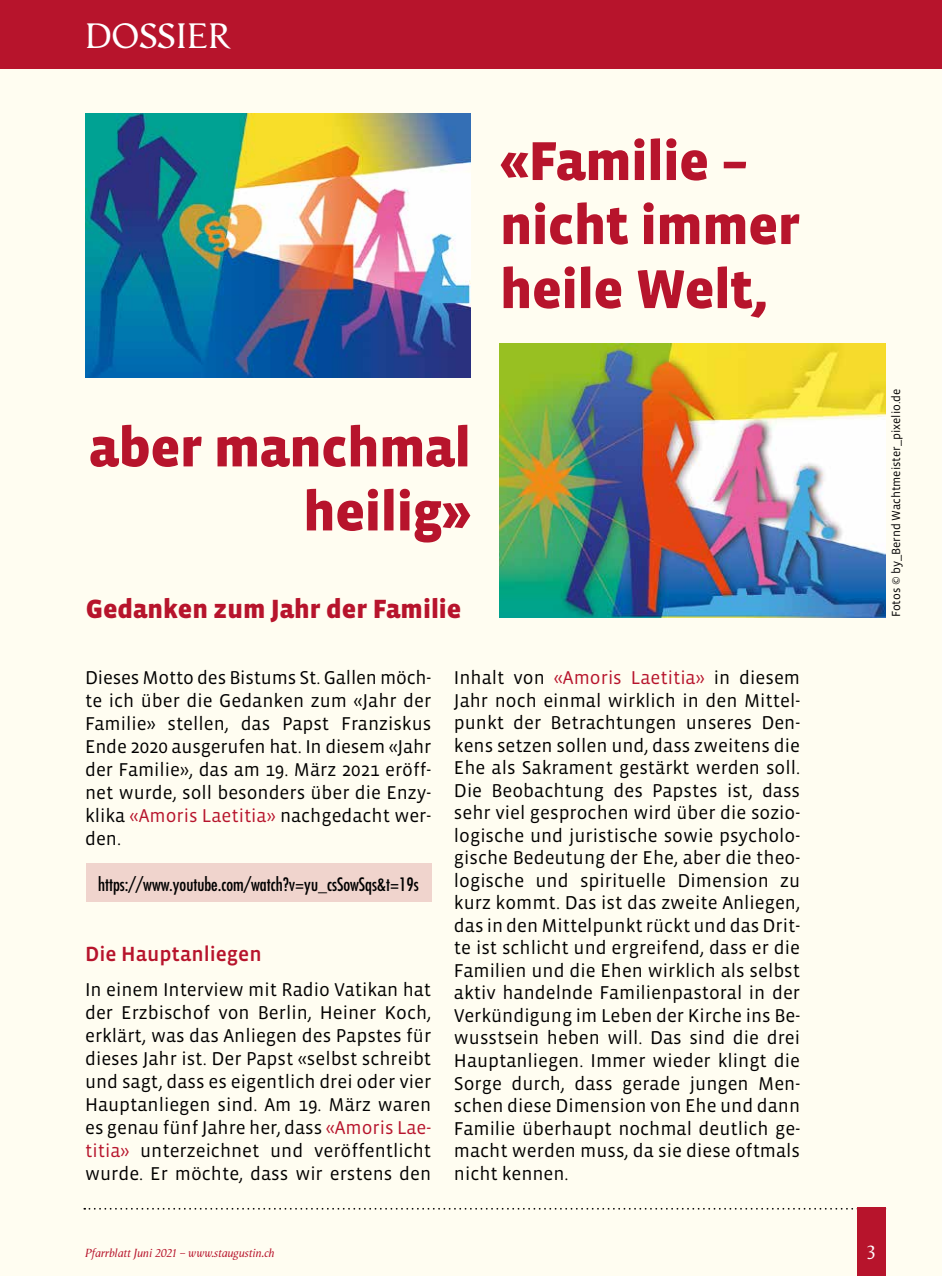
<style>
.page{position:relative;width:942px;height:1276px;background:#fff}
.page>*{position:absolute;margin:0;border:0;box-sizing:border-box;transform-origin:0 0}
.t1{font:900 56px/64px "Vista Sans";letter-spacing:-.01em;color:#b7142c}
.t2{font:36px "Vega";color:#fff}
.t3{font:900 27px "Vista Sans";color:#b7142c}
.t4{font:21px "Vista Sans Med";color:#b7142c}
.t5{font:20px "Vega";color:#fff}
.t6{font:19px/22.6px "Vista Sans";color:#000;text-align:justify}
.t7{font:condensed 18px "Futura";color:#000}
.t8{font:12px "Vista Sans";color:#000}
.t9{font:italic 12px "Vega";color:#b7142c}
.s1{color:#b7142c}
</style>
<div class="page">
<div style="left:0;top:0;width:941px;height:1276px;background:#fffdf1"></div>
<svg style="left:84px;top:1208px;width:802px;height:1px"></svg>
<div style="left:856px;top:1208px;width:28px;height:68px;background:#b7142c"></div>
<div style="left:0;top:0;width:941px;height:68px;background:#b7142c"></div>
<div style="left:86px;top:863px;width:345px;height:39px;background:#f0d4cd"></div>
<img style="left:86px;top:113px;width:385px;height:264px">
<img style="left:500px;top:344px;width:384px;height:273px">
<h2 class="t2" style="left:85px;top:15px;width:147px">DOSSIER</h2>
<h1 class="t1" style="left:500px;top:130px;width:301px">«Familie – nicht immer heile Welt,</h1>
<h1 class="t1" style="left:89px;top:417px;width:383px;text-align:right">aber manchmal heilig»</h1>
<h3 class="t3" style="left:86px;top:595px;width:377px">Gedanken zum Jahr der Familie</h3>
<p class="t6" style="left:85px;top:666px;width:347px">Dieses Motto des Bistums St. Gallen möch&shy;te ich über die Gedanken zum «Jahr der Familie» stellen, das Papst Franziskus Ende 2020 ausgerufen hat. In diesem «Jahr der Familie», das am 19. März 2021 eröff&shy;net wurde, soll besonders über die Enzy&shy;klika <span class="s1">«Amoris Laetitia»</span> nachgedacht wer&shy;den.</p>
<p class="t7" style="left:98px;top:873px;width:322px">https://www.youtube.com/watch?v=yu_csSowSqs&amp;t=19s</p>
<p class="t4" style="left:85px;top:943px;width:178px">Die Hauptanliegen</p>
<p class="t6" style="left:85px;top:978px;width:347px">In einem Interview mit Radio Vatikan hat der Erzbischof von Berlin, Heiner Koch, erklärt, was das Anliegen des Papstes für dieses Jahr ist. Der Papst «selbst schreibt und sagt, dass es eigentlich drei oder vier Hauptanliegen sind. Am 19. März waren es genau fünf Jahre her, dass <span class="s1">«Amoris Lae&shy;titia»</span> unterzeichnet und veröffentlicht wurde. Er möchte, dass wir erstens den</p>
<p class="t6" style="left:454px;top:667px;width:347px">Inhalt von <span class="s1">«Amoris Laetitia»</span> in diesem Jahr noch einmal wirklich in den Mittel&shy;punkt der Betrachtungen unseres Den&shy;kens setzen sollen und, dass zweitens die Ehe als Sakrament gestärkt werden soll.<br>Die Beobachtung des Papstes ist, dass sehr viel gesprochen wird über die sozio&shy;logische und juristische sowie psycholo&shy;gische Bedeutung der Ehe, aber die theo&shy;logische und spirituelle Dimension zu kurz kommt. Das ist das zweite Anliegen, das in den Mittelpunkt rückt und das Drit&shy;te ist schlicht und ergreifend, dass er die Familien und die Ehen wirklich als selbst aktiv handelnde Familienpastoral in der Verkündigung im Leben der Kirche ins Be&shy;wusstsein heben will. Das sind die drei Hauptanliegen. Immer wieder klingt die Sorge durch, dass gerade jungen Men&shy;schen diese Dimension von Ehe und dann Familie überhaupt nochmal deutlich ge&shy;macht werden muss, da sie diese oftmals nicht kennen.</p>
<p class="t9" style="left:85px;top:1245px;width:191px">Pfarrblatt Juni 2021 – www.staugustin.ch</p>
<p class="t8" style="left:889px;top:617px;width:231px;rotate:-90deg">Fotos © by_Bernd Wachtmeister_pixelio.de</p>
<p class="t5" style="left:865px;top:1240px;width:15px">#</p>
<p class="t5" style="left:865px;top:1240px;width:12px">3</p>
</div>
